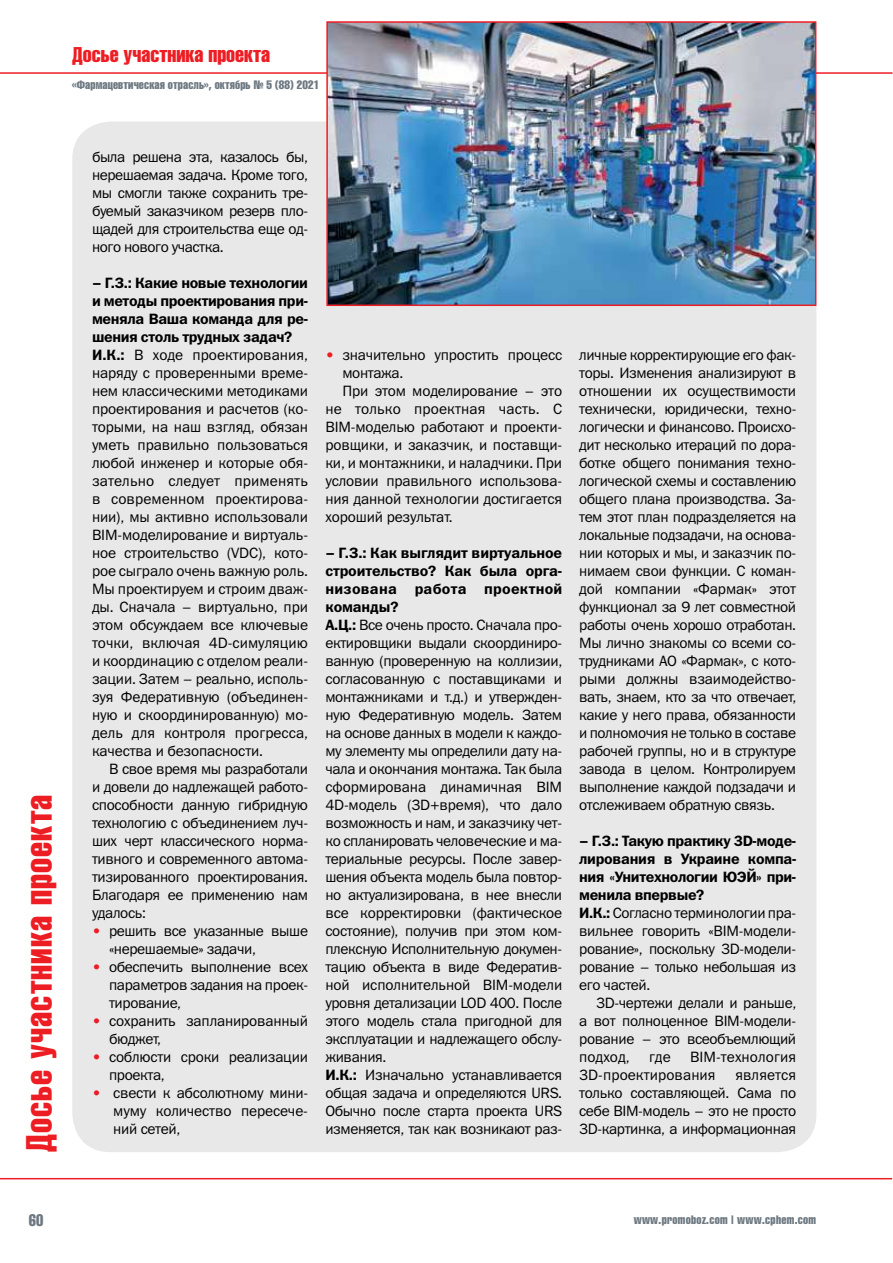
<style>
.page{position:relative;width:893px;height:1263px;background:#fff}
.page>*{position:absolute;margin:0;border:0;box-sizing:border-box;transform-origin:0 0}
.t1{font:36px "Helios Compressed";letter-spacing:.03em;color:#ed1d24}
.t2{font:21px "Helios Compressed";color:#ed1d24}
.t3{font:16.5px "Helios Compressed";color:#6d7881;scale:.95 1}
.t4{font:15px/18px "Franklin Gothic Book C";letter-spacing:-.025em;color:#000;text-align:justify}
.t5{font:15px/18px "Franklin Gothic Demi C";letter-spacing:-.025em;color:#000;text-align:justify}
.t6{font:15px/18px "Franklin Gothic Book C";letter-spacing:.005em;color:#000}
.t7{font:15px "Franklin Gothic Book C";letter-spacing:.01em;color:#000}
.t8{font:12px "Helios Compressed";letter-spacing:.01em;color:#6d7881}
.s1{font-family:"Franklin Gothic Demi C"}
.s2{color:#ed1d24}
</style>
<div class="page">
<hr style="left:0;top:72px;width:892px;height:2px;background:#ed1d24">
<hr style="left:0;top:1178px;width:892px;height:1px;background:#ed1d24">
<div style="left:72px;top:122px;width:744px;height:1030px;background:#e9e8e9;border-radius:38px"></div>
<img style="left:329px;top:24px;width:484px;height:279px">
<div style="left:326px;top:21px;width:490px;height:285px;border:2px solid #ed1d24"></div>
<h2 class="t2" style="left:72px;top:42px;width:199px">Досье участника проекта</h2>
<p class="t8" style="left:72px;top:77px;width:248px">«Фармацевтическая отрасль», октябрь № 5 (88) 2021</p>
<h1 class="t1" style="left:18px;top:1152px;width:359px;rotate:-90deg">Досье участника проекта</h1>
<p class="t4" style="left:92px;top:148px;width:218px">была решена эта, казалось бы, нерешаемая задача. Кроме того, мы смогли также сохранить тре&shy;буемый заказчиком резерв пло&shy;щадей для строительства еще од&shy;ного нового участка.</p>
<p class="t5" style="left:92px;top:274px;width:218px">– Г.З.: Какие новые технологии и методы проектирования при&shy;меняла Ваша команда для ре&shy;шения столь трудных задач?</p>
<p class="t4" style="left:92px;top:346px;width:218px"><span class="s1">И.К.:</span> В ходе проектирования, наряду с проверенными време&shy;нем классическими методиками проектирования и расчетов (ко&shy;торыми, на наш взгляд, обязан уметь правильно пользоваться любой инженер и которые обя&shy;зательно следует применять в современном проектирова&shy;нии), мы активно использовали BIM-моделирование и виртуаль&shy;ное строительство (VDC), кото&shy;рое сыграло очень важную роль.<br>Мы проектируем и строим дваж&shy;ды. Сначала – виртуально, при этом обсуждаем все ключевые точки, включая 4D-симуляцию и координацию с отделом реали&shy;зации. Затем – реально, исполь&shy;зуя Федеративную (объединен&shy;ную и скоординированную) мо&shy;дель для контроля прогресса, качества и безопасности.</p>
<p class="t4" style="left:92px;top:760px;width:218px;text-indent:17px">В свое время мы разработали и довели до надлежащей работо&shy;способности данную гибридную технологию с объединением луч&shy;ших черт классического норма&shy;тивного и современного автома&shy;тизированного проектирования.<br>Благодаря ее применению нам удалось:</p>
<p class="t4" style="left:109px;top:922px;width:200px;text-indent:-17px"><span class="s2">•</span> решить все указанные выше «нерешаемые» задачи,</p>
<p class="t4" style="left:109px;top:958px;width:200px;text-indent:-17px"><span class="s2">•</span> обеспечить выполнение всех параметров задания на проек&shy;тирование,</p>
<p class="t4" style="left:109px;top:1012px;width:201px;text-indent:-17px"><span class="s2">•</span> сохранить запланированный бюджет,</p>
<p class="t4" style="left:109px;top:1048px;width:200px;text-indent:-17px"><span class="s2">•</span> соблюсти сроки реализации проекта,</p>
<p class="t4" style="left:113px;top:1084px;width:196px;text-indent:-21px"><span class="s2">•</span> свести к абсолютному мини&shy;муму количество пересече&shy;ний сетей,</p>
<p class="t4" style="left:325px;top:346px;width:238px"><span class="s2">•</span> значительно упростить процесс</p>
<p class="t4" style="left:342px;top:364px;width:62px">монтажа.</p>
<p class="t4" style="left:342px;top:382px;width:221px">При этом моделирование – это</p>
<p class="t7" style="left:325px;top:401px;width:238px">не только проектная часть. С</p>
<p class="t4" style="left:325px;top:418px;width:238px">BIM-моделью работают и проекти-</p>
<p class="t4" style="left:325px;top:436px;width:238px">ровщики, и заказчик, и поставщи-</p>
<p class="t4" style="left:325px;top:454px;width:238px">ки, и монтажники, и наладчики. При</p>
<p class="t4" style="left:325px;top:472px;width:238px">условии правильного использова-</p>
<p class="t4" style="left:325px;top:490px;width:238px">ния данной технологии достигается</p>
<p class="t4" style="left:325px;top:508px;width:129px">хороший результат.</p>
<p class="t5" style="left:325px;top:544px;width:238px">– Г.З.: Как выглядит виртуальное строительство? Как была орга&shy;низована работа проектной команды?</p>
<p class="t4" style="left:325px;top:616px;width:238px;text-align:left"><span class="s1">А.Ц.:</span> Все очень просто. Сначала про&shy;ектировщики выдали скоординиро&shy;ванную (проверенную на коллизии, согласованную с поставщиками и монтажниками и т.д.) и утвержден&shy;ную Федеративную модель. Затем на основе данных в модели к каждо&shy;му элементу мы определили дату на&shy;чала и окончания монтажа. Так была сформирована динамичная BIM<br>4D-модель (3D+время), что дало возможность и нам, и заказчику чет&shy;ко спланировать человеческие и ма&shy;териальные ресурсы. После завер&shy;шения объекта модель была повтор&shy;но актуализирована, в нее внесли все корректировки (фактическое состояние), получив при этом ком&shy;плексную Исполнительную докумен&shy;тацию объекта в виде Федератив&shy;ной исполнительной ВІМ-модели уровня детализации LOD 400. После этого модель стала пригодной для эксплуатации и надлежащего обслу&shy;живания.<br><span class="s1">И.К.:</span> Изначально устанавливается общая задача и определяются URS.<br>Обычно после старта проекта URS изменяется, так как возникают раз-</p>
<p class="t4" style="left:579px;top:346px;width:219px">личные корректирующие его фак&shy;торы. Изменения анализируют в отношении их осуществимости технически, юридически, техно&shy;логически и финансово. Происхо&shy;дит несколько итераций по дора&shy;ботке общего понимания техно&shy;логической схемы и составлению общего плана производства. За&shy;тем этот план подразделяется на локальные подзадачи, на основа&shy;нии которых и мы, и заказчик по&shy;нимаем свои функции. С коман&shy;дой компании «Фармак» этот функционал за 9 лет совместной работы очень хорошо отработан.<br>Мы лично знакомы со всеми со&shy;трудниками АО «Фармак», с кото&shy;рыми должны взаимодейство&shy;вать, знаем, кто за что отвечает, какие у него права, обязанности и полномочия не только в составе рабочей группы, но и в структуре завода в целом. Контролируем выполнение каждой подзадачи и отслеживаем обратную связь.</p>
<p class="t5" style="left:579px;top:832px;width:219px">– Г.З.: Такую практику 3D-моде&shy;лирования в Украине компа&shy;ния «Унитехнологии ЮЭЙ» при&shy;менила впервые?</p>
<p class="t4" style="left:579px;top:904px;width:219px"><span class="s1">И.К.:</span> Согласно терминологии пра&shy;вильнее говорить «BIM-модели&shy;рование», поскольку 3D-модели&shy;рование – только небольшая из его частей.</p>
<p class="t4" style="left:579px;top:994px;width:219px;text-indent:17px">3D-чертежи делали и раньше, а вот полноценное BIM-модели&shy;рование – это всеобъемлющий подход,</p>
<p class="t6" style="left:579px;top:1048px;width:218px;text-indent:111px">BIM-технология<br>3D-проектирования</p>
<p class="t4" style="left:649px;top:1048px;width:23px">где</p>
<p class="t4" style="left:579px;top:1066px;width:219px;text-indent:156px">является только составляющей. Сама по себе BIM-модель – это не просто 3D-картинка, а информационная</p>
<p class="t3" style="left:29px;top:1210px;width:17px">60</p>
<p class="t8" style="left:634px;top:1213px;width:184px">www.promoboz.com | www.cphem.com</p>
</div>
